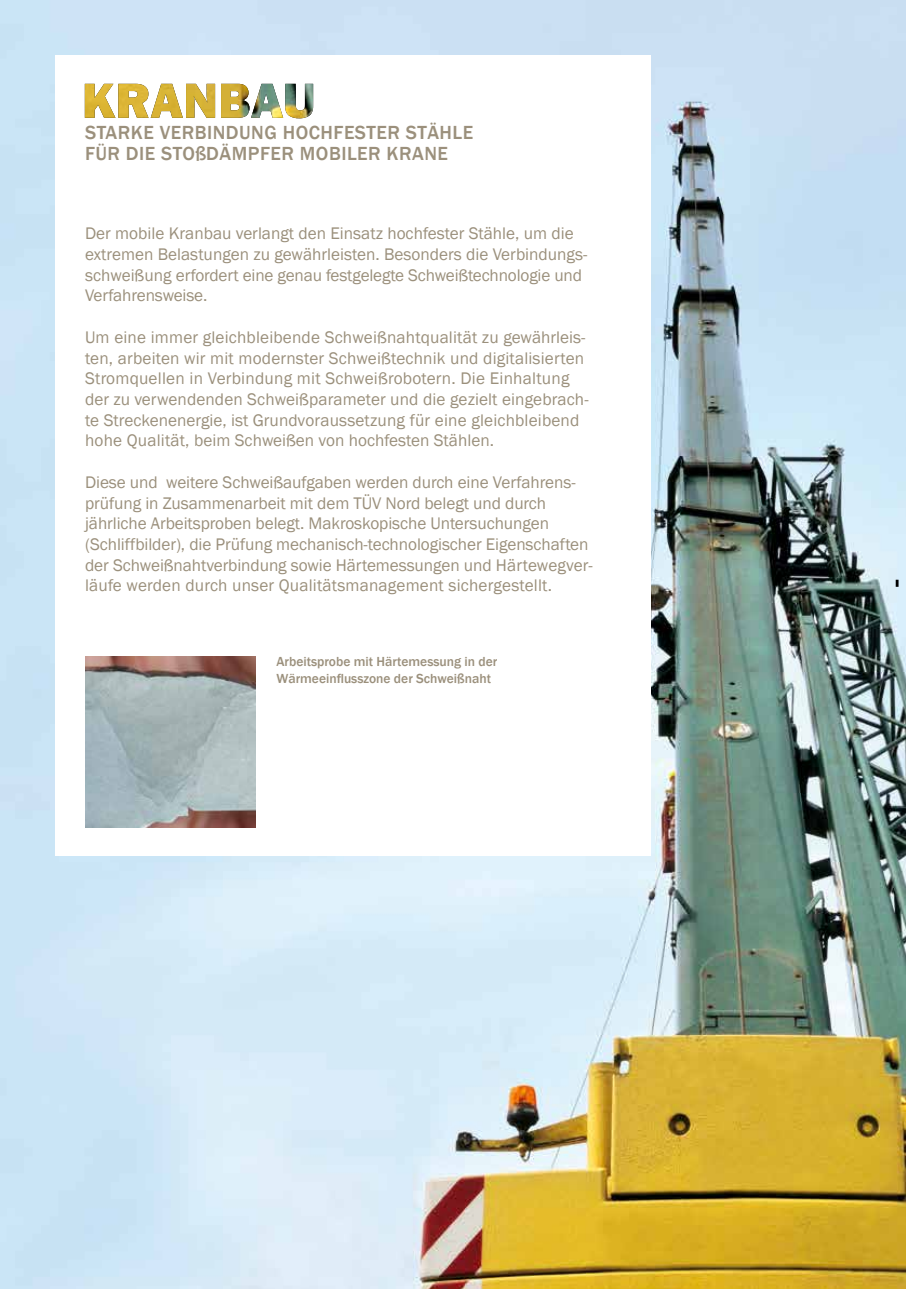
<style>
.page{position:relative;width:906px;height:1289px;background:#fff}
.page>*{position:absolute;margin:0;border:0;box-sizing:border-box;transform-origin:0 0}
.t1{font:500 19.5px/21px "Franklin Gothic";letter-spacing:.025em;color:#9b907c}
.t2{font:17.25px/20.7px "Franklin Gothic";color:#9b907c}
.t3{font:500 13.5px/16.2px "Franklin Gothic";color:#9b907c}
</style>
<div class="page">
<img style="left:0;top:0;width:906px;height:1288px">
<svg style="left:895px;top:579px;width:3px;height:8px"></svg>
<div style="left:55px;top:55px;width:596px;height:800px;background:#fff"></div>
<img style="left:85px;top:657px;width:170px;height:170px">
<img style="left:85px;top:84px;width:228px;height:34px">
<p class="t1" style="left:85px;top:122px;width:390px">STARKE VERBINDUNG HOCHFESTER STÄHLE<br>FÜR DIE STOßDÄMPFER MOBILER KRANE</p>
<p class="t2" style="left:85px;top:224px;width:504px">Der mobile Kranbau verlangt den Einsatz hochfester Stähle, um die extremen Belastungen zu gewährleisten. Besonders die Verbindungs&shy;schweißung erfordert eine genau festgelegte Schweißtechnologie und Verfahrensweise.</p>
<p class="t2" style="left:85px;top:327px;width:505px">Um eine immer gleichbleibende Schweißnahtqualität zu gewährleis&shy;ten, arbeiten wir mit modernster Schweißtechnik und digitalisierten Stromquellen in Verbindung mit Schweißrobotern. Die Einhaltung der zu verwendenden Schweißparameter und die gezielt eingebrach&shy;te Streckenenergie, ist Grundvoraussetzung für eine gleichbleibend hohe Qualität, beim Schweißen von hochfesten Stählen.</p>
<p class="t2" style="left:85px;top:472px;width:509px">Diese und weitere Schweißaufgaben werden durch eine Verfahrens&shy;prüfung in Zusammenarbeit mit dem TÜV Nord belegt und durch jährliche Arbeitsproben belegt. Makroskopische Untersuchungen (Schliffbilder), die Prüfung mechanisch-technologischer Eigenschaften der Schweißnahtverbindung sowie Härtemessungen und Härtewegver&shy;läufe werden durch unser Qualitätsmanagement sichergestellt.</p>
<p class="t3" style="left:276px;top:654px;width:222px">Arbeitsprobe mit Härtemessung in der<br>Wärmeeinflusszone der Schweißnaht</p>
</div>
